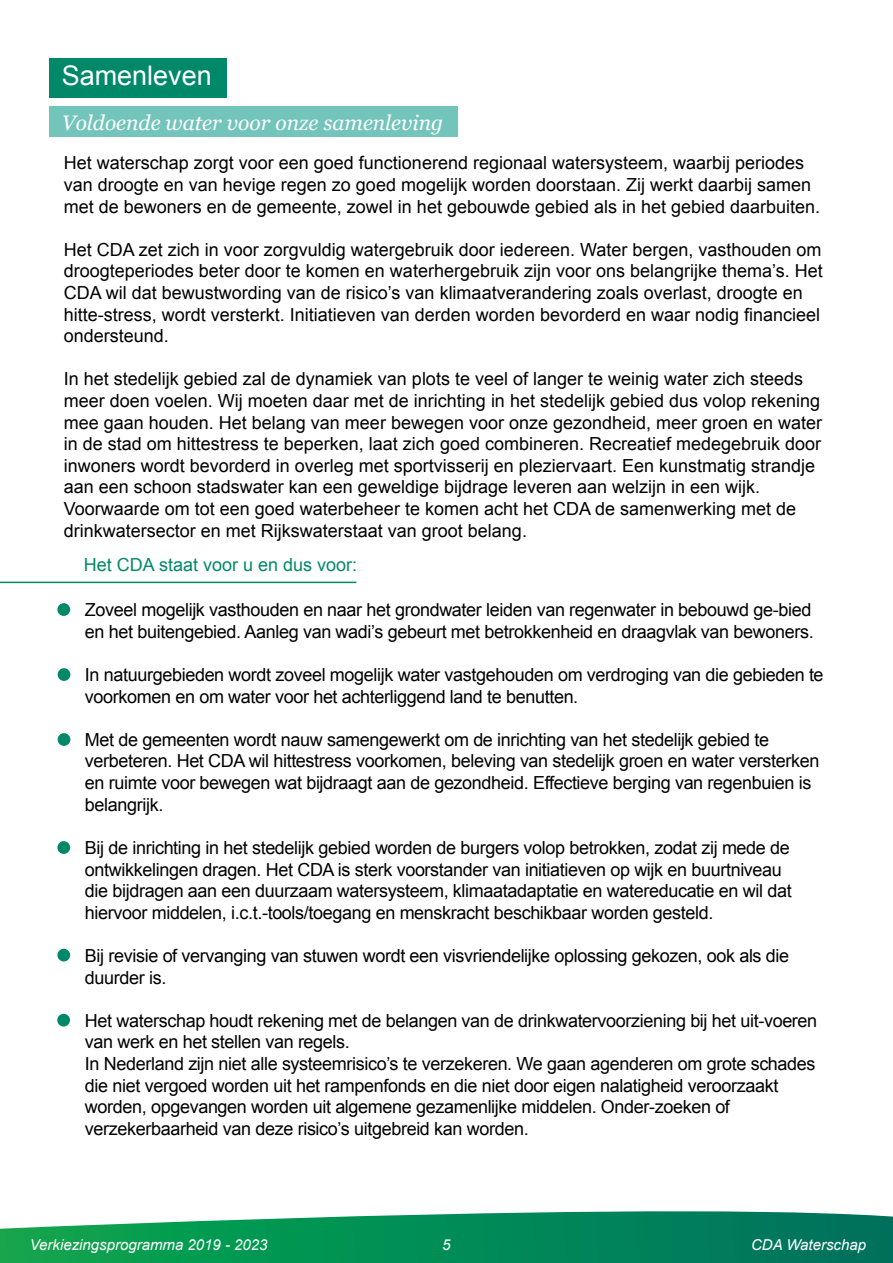
<style>
.page{position:relative;width:893px;height:1263px;background:#fff}
.page>*{position:absolute;margin:0;border:0;box-sizing:border-box;transform-origin:0 0}
.t1{font:27px "Arial";color:#fff}
.t2{font:italic 21px "Georgia";color:#fff}
.t3{font:18px/21.6px "Arial";letter-spacing:-.02em;color:#000}
.t4{font:18px/21.6px "Arial";color:#000}
.t5{font:18px "Arial";color:#008969}
.t6{font:italic 15px "Arial";color:#fff}
</style>
<div class="page">
<svg style="left:0;top:1211px;width:893px;height:52px;background:#1d9768"></svg>
<div style="left:49px;top:58px;width:177px;height:39px;background:#008969"></div>
<div style="left:49px;top:107px;width:408px;height:30px;background:#73c5bc"></div>
<div style="left:57px;top:603px;width:13px;height:13px;background:#008969;border-radius:50%"></div>
<div style="left:58px;top:668px;width:12px;height:13px;background:#008969;border-radius:50%"></div>
<div style="left:58px;top:733px;width:12px;height:13px;background:#008969;border-radius:50%"></div>
<div style="left:57px;top:841px;width:13px;height:13px;background:#008969;border-radius:50%"></div>
<div style="left:57px;top:949px;width:13px;height:12px;background:#008969;border-radius:50%"></div>
<div style="left:57px;top:1014px;width:13px;height:12px;background:#008969;border-radius:50%"></div>
<hr style="left:0;top:582px;width:356px;height:1px;background:#008969">
<h1 class="t1" style="left:62px;top:58px;width:152px">Samenleven</h1>
<p class="t2" style="left:62px;top:108px;width:383px">Voldoende water voor onze samenleving</p>
<p class="t4" style="left:64px;top:152px;width:758px">Het waterschap zorgt voor een goed functionerend regionaal watersysteem, waarbij periodes van droogte en van hevige regen zo goed mogelijk worden doorstaan. Zij werkt daarbij samen met de bewoners en de gemeente, zowel in het gebouwde gebied als in het gebied daarbuiten.</p>
<p class="t4" style="left:64px;top:239px;width:761px">Het CDA zet zich in voor zorgvuldig watergebruik door iedereen. Water bergen, vasthouden om droogteperiodes beter door te komen en waterhergebruik zijn voor ons belangrijke thema’s. Het CDA wil dat bewustwording van de risico’s van klimaatverandering zoals overlast, droogte en hitte-stress, wordt versterkt. Initiatieven van derden worden bevorderd en waar nodig financieel ondersteund.</p>
<p class="t4" style="left:64px;top:368px;width:760px">In het stedelijk gebied zal de dynamiek van plots te veel of langer te weinig water zich steeds meer doen voelen. Wij moeten daar met de inrichting in het stedelijk gebied dus volop rekening mee gaan houden. Het belang van meer bewegen voor onze gezondheid, meer groen en water in de stad om hittestress te beperken, laat zich goed combineren. Recreatief medegebruik door inwoners wordt bevorderd in overleg met sportvisserij en pleziervaart. Een kunstmatig strandje aan een schoon stadswater kan een geweldige bijdrage leveren aan welzijn in een wijk.<br>Voorwaarde om tot een goed waterbeheer te komen acht het CDA de samenwerking met de drinkwatersector en met Rijkswaterstaat van groot belang.</p>
<p class="t5" style="left:84px;top:553px;width:275px">Het CDA staat voor u en dus voor:</p>
<p class="t3" style="left:85px;top:599px;width:730px">Zoveel mogelijk vasthouden en naar het grondwater leiden van regenwater in bebouwd ge-bied en het buitengebied. Aanleg van wadi’s gebeurt met betrokkenheid en draagvlak van bewoners.</p>
<p class="t3" style="left:85px;top:664px;width:740px">In natuurgebieden wordt zoveel mogelijk water vastgehouden om verdroging van die gebieden te voorkomen en om water voor het achterliggend land te benutten.</p>
<p class="t3" style="left:85px;top:729px;width:736px">Met de gemeenten wordt nauw samengewerkt om de inrichting van het stedelijk gebied te verbeteren. Het CDA wil hittestress voorkomen, beleving van stedelijk groen en water versterken en ruimte voor bewegen wat bijdraagt aan de gezondheid. Effectieve berging van regenbuien is belangrijk.</p>
<p class="t3" style="left:85px;top:837px;width:708px">Bij de inrichting in het stedelijk gebied worden de burgers volop betrokken, zodat zij mede de ontwikkelingen dragen. Het CDA is sterk voorstander van initiatieven op wijk en buurtniveau die bijdragen aan een duurzaam watersysteem, klimaatadaptatie en watereducatie en wil dat hiervoor middelen, i.c.t.-tools/toegang en menskracht beschikbaar worden gesteld.</p>
<p class="t3" style="left:85px;top:945px;width:706px">Bij revisie of vervanging van stuwen wordt een visvriendelijke oplossing gekozen, ook als die duurder is.</p>
<p class="t3" style="left:85px;top:1010px;width:734px">Het waterschap houdt rekening met de belangen van de drinkwatervoorziening bij het uit-voeren van werk en het stellen van regels.<br>In Nederland zijn niet alle systeemrisico’s te verzekeren. We gaan agenderen om grote schades die niet vergoed worden uit het rampenfonds en die niet door eigen nalatigheid veroorzaakt worden, opgevangen worden uit algemene gezamenlijke middelen. Onder-zoeken of verzekerbaarheid van deze risico’s uitgebreid kan worden.</p>
<p class="t6" style="left:30px;top:1235px;width:239px">Verkiezingsprogramma 2019 - 2023</p>
<p class="t6" style="left:442px;top:1235px;width:10px">5</p>
<p class="t6" style="left:751px;top:1235px;width:117px">CDA Waterschap</p>
</div>
